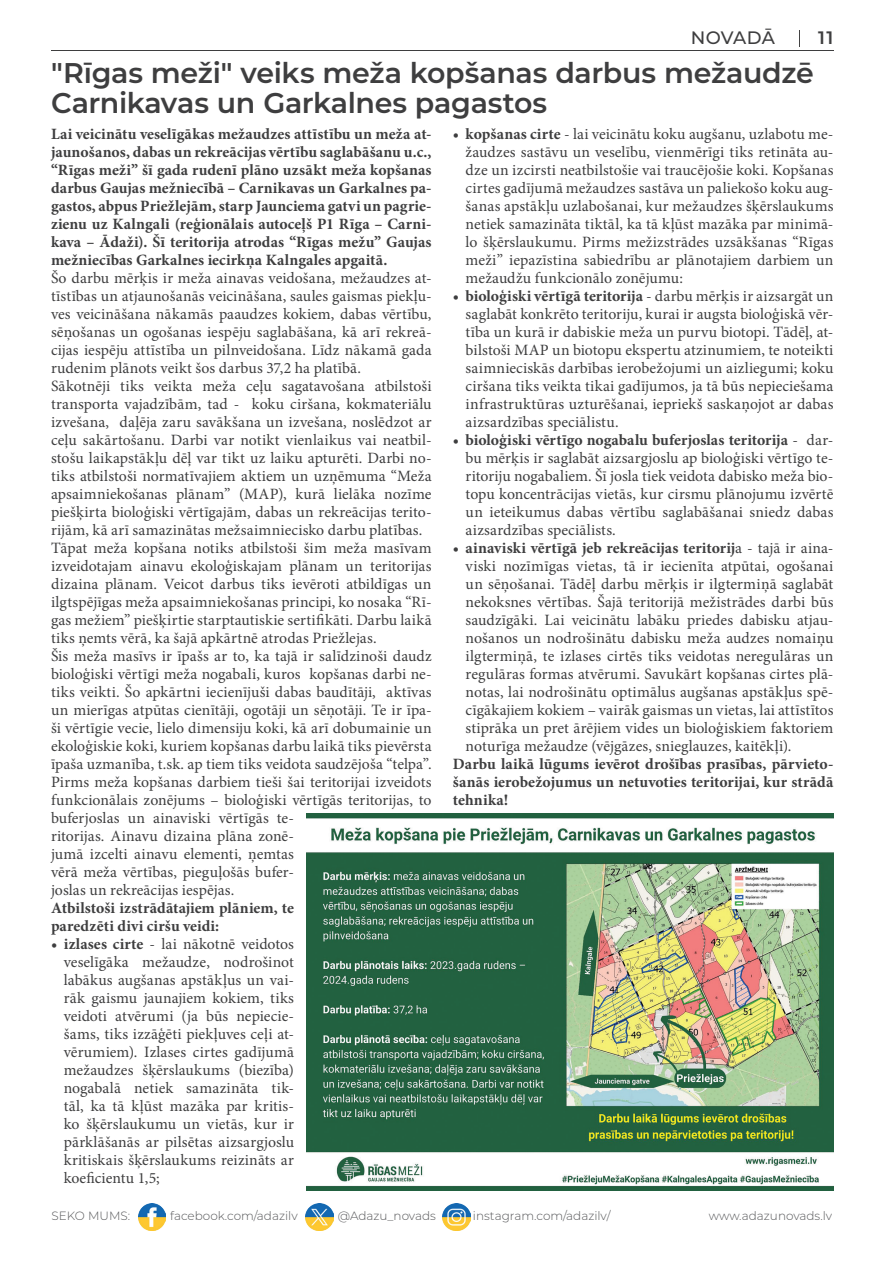
<style>
.page{position:relative;width:893px;height:1263px;background:#fff}
.page>*{position:absolute;margin:0;border:0;box-sizing:border-box;transform-origin:0 0}
.t1{font:600 28.5px/30px "Montserrat";letter-spacing:-.01em;color:#3e3e3f}
.t2{font:500 18px "Montserrat";color:#3e3e3f}
.t3{font:600 18px "Montserrat";color:#3e3e3f}
.t4{font:15.75px/18px "Minion Pro";letter-spacing:.005em;color:#3e3e3f;text-align:justify}
.t5{font:700 15.75px/18px "Minion Pro";letter-spacing:.005em;color:#3e3e3f;text-align:justify}
.t6{font:300 12px "Montserrat";color:#57585a}
.s1{font-weight:700}
</style>
<div class="page">
<img style="left:138px;top:1203px;width:28px;height:28px">
<img style="left:305px;top:1203px;width:28px;height:28px">
<img style="left:442px;top:1203px;width:28px;height:28px">
<svg style="left:799px;top:30px;width:1px;height:17px"></svg>
<hr style="left:51px;top:50px;width:782px;height:1px;background:#3e3e3f">
<img style="left:307px;top:814px;width:526px;height:377px">
<p class="t2" style="left:691px;top:25px;width:86px">NOVADĀ</p>
<p class="t3" style="left:818px;top:25px;width:17px">11</p>
<h1 class="t1" style="left:51px;top:56px;width:764px">"Rīgas meži" veiks meža kopšanas darbus mežaudzē<br>Carnikavas un Garkalnes pagastos</h1>
<p class="t5" style="left:51px;top:125px;width:382px">Lai veicinātu veselīgākas mežaudzes attīstību un meža at&shy;jaunošanos, dabas un rekreācijas vērtību saglabāšanu u.c., “Rīgas meži” šī gada rudenī plāno uzsākt meža kopšanas darbus Gaujas mežniecībā – Carnikavas un Garkalnes pa&shy;gastos, abpus Priežlejām, starp Jaunciema gatvi un pagrie&shy;zienu uz Kalngali (reģionālais autoceļš P1 Rīga – Carni&shy;kava – Ādaži). Šī teritorija atrodas “Rīgas mežu” Gaujas mežniecības Garkalnes iecirkņa Kalngales apgaitā.</p>
<p class="t4" style="left:51px;top:269px;width:382px;text-align:left">Šo darbu mērķis ir meža ainavas veidošana, mežaudzes at&shy;tīstības un atjaunošanās veicināšana, saules gaismas piekļu&shy;ves veicināšana nākamās paaudzes kokiem, dabas vērtību, sēņošanas un ogošanas iespēju saglabāšana, kā arī rekreā&shy;cijas iespēju attīstība un pilnveidošana. Līdz nākamā gada rudenim plānots veikt šos darbus 37,2 ha platībā.<br>Sākotnēji tiks veikta meža ceļu sagatavošana atbilstoši transporta vajadzībām, tad - koku ciršana, kokmateriālu izvešana, daļēja zaru savākšana un izvešana, noslēdzot ar ceļu sakārtošanu. Darbi var notikt vienlaikus vai neatbil&shy;stošu laikapstākļu dēļ var tikt uz laiku apturēti. Darbi no&shy;tiks atbilstoši normatīvajiem aktiem un uzņēmuma “Meža apsaimniekošanas plānam” (MAP), kurā lielāka nozīme piešķirta bioloģiski vērtīgajām, dabas un rekreācijas terito&shy;rijām, kā arī samazinātas mežsaimniecisko darbu platības.<br>Tāpat meža kopšana notiks atbilstoši šim meža masīvam izveidotajam ainavu ekoloģiskajam plānam un teritorijas dizaina plānam. Veicot darbus tiks ievēroti atbildīgas un ilgtspējīgas meža apsaimniekošanas principi, ko nosaka “Rī&shy;gas mežiem” piešķirtie starptautiskie sertifikāti. Darbu laikā tiks ņemts vērā, ka šajā apkārtnē atrodas Priežlejas.<br>Šis meža masīvs ir īpašs ar to, ka tajā ir salīdzinoši daudz bioloģiski vērtīgi meža nogabali, kuros kopšanas darbi ne&shy;tiks veikti. Šo apkārtni iecienījuši dabas baudītāji, aktīvas un mierīgas atpūtas cienītāji, ogotāji un sēņotāji. Te ir īpa&shy;ši vērtīgie vecie, lielo dimensiju koki, kā arī dobumainie un ekoloģiskie koki, kuriem kopšanas darbu laikā tiks pievērsta īpaša uzmanība, t.sk. ap tiem tiks veidota saudzējoša “telpa”.<br>Pirms meža kopšanas darbiem tieši šai teritorijai izveidots funkcionālais zonējums – bioloģiski vērtīgās teritorijas, to buferjoslas un ainaviski vērtīgās te-<br>ritorijas. Ainavu dizaina plāna zonē-<br>jumā izcelti ainavu elementi, ņemtas<br>vērā meža vērtības, pieguļošās bufer-<br>joslas un rekreācijas iespējas.</p>
<p class="t5" style="left:51px;top:899px;width:244px">Atbilstoši izstrādātajiem plāniem, te paredzēti divi ciršu veidi:</p>
<p class="t4" style="left:64px;top:935px;width:232px;text-indent:-13px"><span class="s1">• izlases cirte</span> - lai nākotnē veidotos veselīgāka mežaudze, nodrošinot labākus augšanas apstākļus un vai&shy;rāk gaismu jaunajiem kokiem, tiks veidoti atvērumi (ja būs nepiecie&shy;šams, tiks izzāģēti piekļuves ceļi at&shy;vērumiem). Izlases cirtes gadījumā mežaudzes šķērslaukums (biezība) nogabalā netiek samazināta tik&shy;tāl, ka tā kļūst mazāka par kritis&shy;ko šķērslaukumu un vietās, kur ir pārklāšanās ar pilsētas aizsargjoslu kritiskais šķērslaukums reizināts ar koeficientu 1,5;</p>
<p class="t4" style="left:466px;top:125px;width:369px;text-indent:-13px"><span class="s1">• kopšanas cirte</span> - lai veicinātu koku augšanu, uzlabotu me&shy;žaudzes sastāvu un veselību, vienmērīgi tiks retināta au&shy;dze un izcirsti neatbilstošie vai traucējošie koki. Kopšanas cirtes gadījumā mežaudzes sastāva un paliekošo koku aug&shy;šanas apstākļu uzlabošanai, kur mežaudzes šķērslaukums netiek samazināta tiktāl, ka tā kļūst mazāka par minimā&shy;lo šķērslaukumu. Pirms mežizstrādes uzsākšanas “Rīgas meži” iepazīstina sabiedrību ar plānotajiem darbiem un mežaudžu funkcionālo zonējumu:</p>
<p class="t4" style="left:466px;top:287px;width:369px;text-indent:-13px"><span class="s1">• bioloģiski vērtīgā teritorija</span> - darbu mērķis ir aizsargāt un saglabāt konkrēto teritoriju, kurai ir augsta bioloģiskā vēr&shy;tība un kurā ir dabiskie meža un purvu biotopi. Tādēļ, at&shy;bilstoši MAP un biotopu ekspertu atzinumiem, te noteikti saimnieciskās darbības ierobežojumi un aizliegumi; koku ciršana tiks veikta tikai gadījumos, ja tā būs nepieciešama infrastruktūras uzturēšanai, iepriekš saskaņojot ar dabas aizsardzības speciālistu.</p>
<p class="t4" style="left:466px;top:431px;width:369px;text-indent:-13px"><span class="s1">• bioloģiski vērtīgo nogabalu buferjoslas teritorija</span> - dar&shy;bu mērķis ir saglabāt aizsargjoslu ap bioloģiski vērtīgo te&shy;ritoriju nogabaliem. Šī josla tiek veidota dabisko meža bio&shy;topu koncentrācijas vietās, kur cirsmu plānojumu izvērtē un ieteikumus dabas vērtību saglabāšanai sniedz dabas aizsardzības speciālists.</p>
<p class="t4" style="left:466px;top:539px;width:369px;text-indent:-13px"><span class="s1">• ainaviski vērtīgā jeb rekreācijas teritorij</span>a - tajā ir aina&shy;viski nozīmīgas vietas, tā ir iecienīta atpūtai, ogošanai un sēņošanai. Tādēļ darbu mērķis ir ilgtermiņā saglabāt nekoksnes vērtības. Šajā teritorijā mežistrādes darbi būs saudzīgāki. Lai veicinātu labāku priedes dabisku atjau&shy;nošanos un nodrošinātu dabisku meža audzes nomaiņu ilgtermiņā, te izlases cirtēs tiks veidotas neregulāras un regulāras formas atvērumi. Savukārt kopšanas cirtes plā&shy;notas, lai nodrošinātu optimālus augšanas apstākļus spē&shy;cīgākajiem kokiem – vairāk gaismas un vietas, lai attīstītos stiprāka un pret ārējiem vides un bioloģiskiem faktoriem noturīga mežaudze (vējgāzes, snieglauzes, kaitēkļi).</p>
<p class="t5" style="left:453px;top:755px;width:382px">Darbu laikā lūgums ievērot drošības prasības, pārvieto&shy;šanās ierobežojumus un netuvoties teritorijai, kur strādā tehnika!</p>
<p class="t6" style="left:51px;top:1207px;width:80px">SEKO MUMS:</p>
<p class="t6" style="left:170px;top:1207px;width:129px">facebook.com/adazilv</p>
<p class="t6" style="left:338px;top:1207px;width:100px">@Adazu_novads</p>
<p class="t6" style="left:473px;top:1207px;width:139px">instagram.com/adazilv/</p>
<p class="t6" style="left:709px;top:1207px;width:125px">www.adazunovads.lv</p>
</div>
